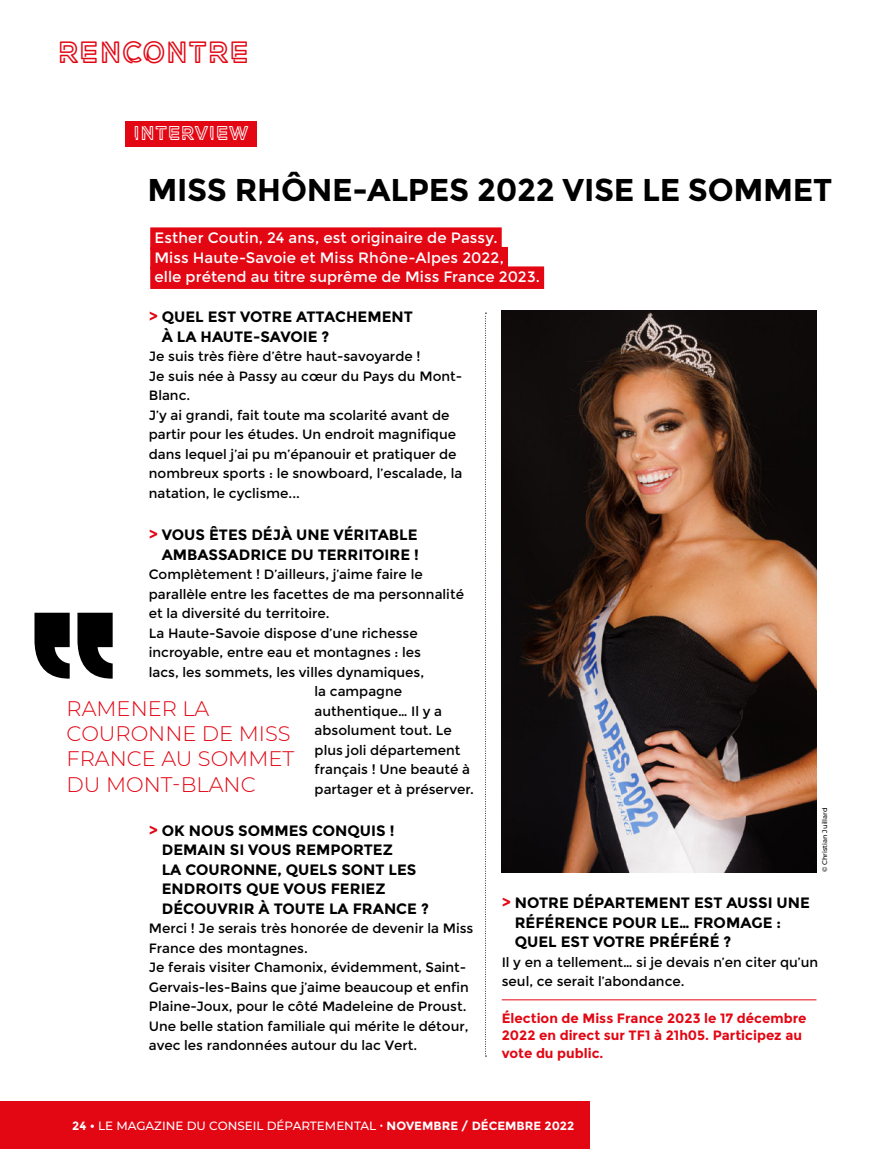
<style>
.page{position:relative;width:893px;height:1149px;background:#fff}
.page>*{position:absolute;margin:0;border:0;box-sizing:border-box;transform-origin:0 0}
.t1{font:700 31.5px "Montserrat";letter-spacing:-.01em;color:#000}
.t2{font:25.5px "Exthing";letter-spacing:.045em;color:#e30613}
.t3{font:300 21px/25.2px "Montserrat";color:#e30613}
.t4{font:16.5px "Exthing";letter-spacing:.065em;color:#fff}
.t5{font:700 15px/19.5px "Montserrat";color:#000}
.t6{font:15px/19.5px "Montserrat";letter-spacing:.005em;color:#fff}
.t7{font:13.5px/19.5px "Montserrat";color:#000}
.t8{font:700 13.5px/17.2px "Montserrat";color:#e30613}
.t9{font:500 11.85px "Montserrat";color:#fff}
.t10{font:500 6.75px "Montserrat";color:#000}
.s1{color:#e30613}
.s2{font-weight:700}
</style>
<div class="page">
<img style="left:501px;top:310px;width:315px;height:562px">
<div style="left:150px;top:227px;width:352px;height:23px;background:#e30613"></div>
<div style="left:150px;top:247px;width:358px;height:22px;background:#e30613"></div>
<div style="left:150px;top:266px;width:394px;height:23px;background:#e30613"></div>
<div style="left:125px;top:121px;width:132px;height:26px;background:#e30613"></div>
<svg style="left:34px;top:612px;width:79px;height:66px"></svg>
<div style="left:0;top:1101px;width:590px;height:47px;background:#e30613"></div>
<svg style="left:485px;top:313px;width:1px;height:743px"></svg>
<hr style="left:502px;top:999px;width:314px;height:1px;background:#e30613">
<h2 class="t2" style="left:58px;top:37px;width:192px">RENCONTRE</h2>
<p class="t4" style="left:134px;top:124px;width:116px">INTERVIEW</p>
<h1 class="t1" style="left:147px;top:171px;width:686px">MISS RHÔNE-ALPES 2022 VISE LE SOMMET</h1>
<p class="t6" style="left:154px;top:228px;width:387px">Esther Coutin, 24 ans, est originaire de Passy.<br>Miss Haute-Savoie et Miss Rhône-Alpes 2022,<br>elle prétend au titre suprême de Miss France 2023.</p>
<p class="t5" style="left:162px;top:307px;width:253px;text-indent:-13px"><span class="s1">&gt;</span> QUEL EST VOTRE ATTACHEMENT<br>À LA HAUTE-SAVOIE ?</p>
<p class="t7" style="left:149px;top:347px;width:315px">Je suis très fière d’être haut-savoyarde !<br>Je suis née à Passy au cœur du Pays du Mont-Blanc.<br>J’y ai grandi, fait toute ma scolarité avant de partir pour les études. Un endroit magnifique dans lequel j’ai pu m’épanouir et pratiquer de nombreux sports : le snowboard, l’escalade, la natation, le cyclisme...</p>
<p class="t5" style="left:149px;top:525px;width:272px;text-align:right"><span class="s1">&gt;</span> VOUS ÊTES DÉJÀ UNE VÉRITABLE<br>AMBASSADRICE DU TERRITOIRE !</p>
<p class="t7" style="left:149px;top:564px;width:275px">Complètement ! D’ailleurs, j’aime faire le</p>
<p class="t7" style="left:149px;top:584px;width:317px">parallèle entre les facettes de ma personnalité</p>
<p class="t7" style="left:149px;top:603px;width:182px">et la diversité du territoire.</p>
<p class="t7" style="left:149px;top:623px;width:270px">La Haute-Savoie dispose d’une richesse</p>
<p class="t7" style="left:149px;top:642px;width:274px">incroyable, entre eau et montagnes : les</p>
<p class="t7" style="left:149px;top:662px;width:277px">lacs, les sommets, les villes dynamiques,</p>
<p class="t7" style="left:315px;top:681px;width:89px">la campagne</p>
<p class="t7" style="left:315px;top:701px;width:129px">authentique… Il y a</p>
<p class="t7" style="left:315px;top:720px;width:139px">absolument tout. Le</p>
<p class="t7" style="left:315px;top:740px;width:147px">plus joli département</p>
<p class="t7" style="left:315px;top:759px;width:157px">français ! Une beauté à</p>
<p class="t7" style="left:315px;top:779px;width:161px">partager et à préserver.</p>
<p class="t5" style="left:162px;top:820px;width:269px;text-indent:-13px"><span class="s1">&gt;</span> OK NOUS SOMMES CONQUIS !<br>DEMAIN SI VOUS REMPORTEZ<br>LA COURONNE, QUELS SONT LES<br>ENDROITS QUE VOUS FERIEZ<br>DÉCOUVRIR À TOUTE LA FRANCE ?</p>
<p class="t7" style="left:149px;top:918px;width:326px">Merci ! Je serais très honorée de devenir la Miss France des montagnes.<br>Je ferais visiter Chamonix, évidemment, Saint-Gervais-les-Bains que j’aime beaucoup et enfin Plaine-Joux, pour le côté Madeleine de Proust.<br>Une belle station familiale qui mérite le détour, avec les randonnées autour du lac Vert.</p>
<h3 class="t3" style="left:67px;top:695px;width:229px">RAMENER LA<br>COURONNE DE MISS<br>FRANCE AU SOMMET<br>DU MONT-BLANC</h3>
<p class="t10" style="left:820px;top:872px;width:66px;rotate:-90deg">© Christian Juillard</p>
<p class="t5" style="left:515px;top:892px;width:297px;text-indent:-13px"><span class="s1">&gt;</span> NOTRE DÉPARTEMENT EST AUSSI UNE<br>RÉFÉRENCE POUR LE… FROMAGE :<br>QUEL EST VOTRE PRÉFÉRÉ ?</p>
<p class="t7" style="left:502px;top:952px;width:318px">Il y en a tellement… si je devais n’en citer qu’un seul, ce serait l’abondance.</p>
<p class="t8" style="left:502px;top:1009px;width:306px">Élection de Miss France 2023 le 17 décembre<br>2022 en direct sur TF1 à 21h05. Participez au vote du public.</p>
<p class="t9" style="left:72px;top:1116px;width:504px"><span class="s2">24 •</span> LE MAGAZINE DU CONSEIL DÉPARTEMENTAL • <span class="s2">NOVEMBRE / DÉCEMBRE 2022</span></p>
</div>
